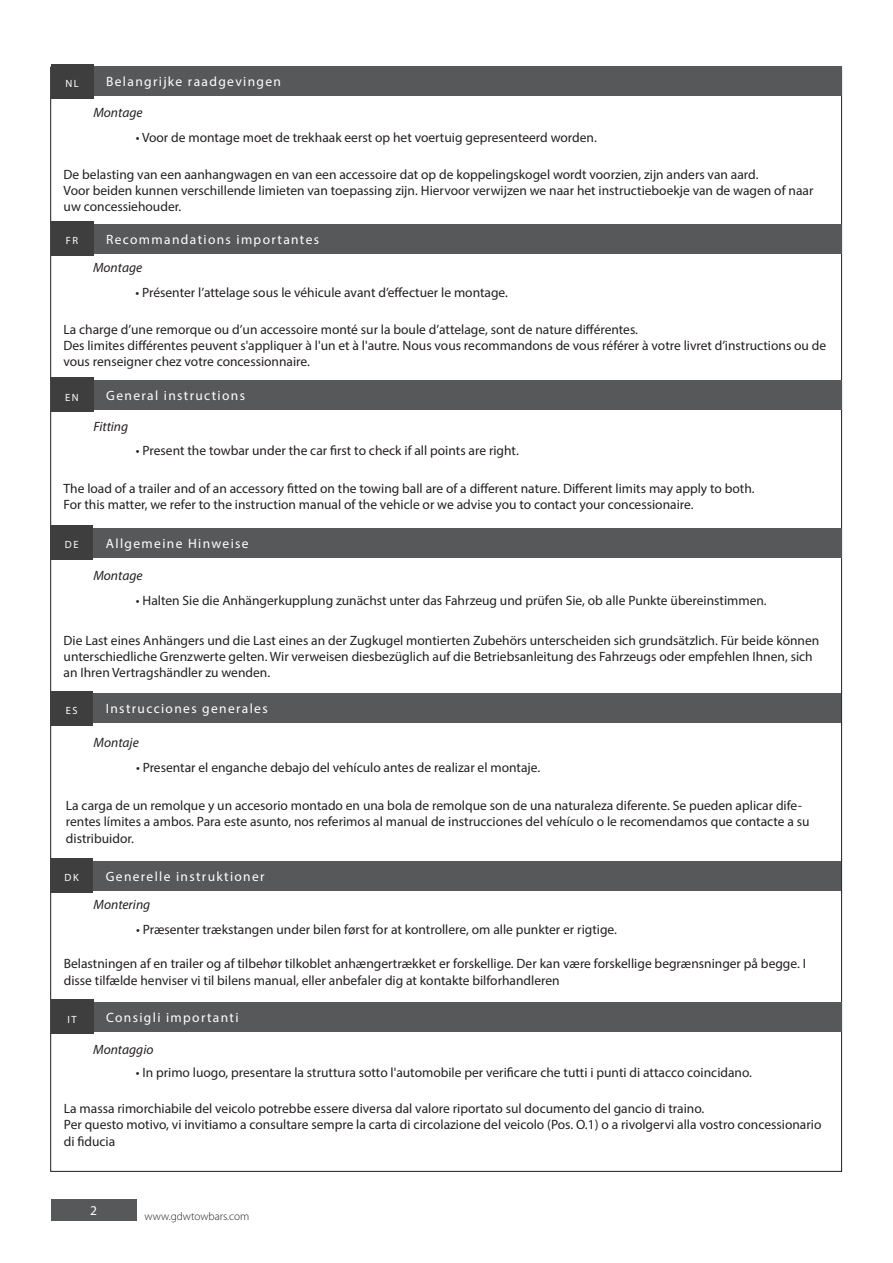
<style>
.page{position:relative;width:893px;height:1263px;background:#fff}
.page>*{position:absolute;margin:0;border:0;box-sizing:border-box;transform-origin:0 0}
.t1{font:13.5px/16.2px "Myriad Pro";color:#231f20}
.Tussentitel_Links{font:13.5px "Myriad Pro";letter-spacing:.1em;color:#fff}
.t2{font:italic 13.5px "Myriad Pro";color:#231f20}
.t3{font:13.5px "Myriad Pro";color:#fff}
.t4{font:300 11.25px "Myriad Pro";color:#231f20}
.Tussentitel_Links-2{font:10.5px "Myriad Pro";letter-spacing:.145em;color:#fff}
</style>
<div class="page">
<div style="left:51px;top:1199px;width:85px;height:21px;background:#57585a"></div>
<div style="left:51px;top:66px;width:791px;height:30px;background:#57585a"></div>
<div style="left:51px;top:528px;width:791px;height:30px;background:#57585a"></div>
<div style="left:51px;top:224px;width:791px;height:30px;background:#57585a"></div>
<div style="left:51px;top:64px;width:42px;height:34px;background:#3e3e3f"></div>
<div style="left:51px;top:222px;width:42px;height:34px;background:#3e3e3f"></div>
<div style="left:50px;top:526px;width:43px;height:34px;background:#3e3e3f"></div>
<div style="left:51px;top:380px;width:791px;height:30px;background:#57585a"></div>
<div style="left:51px;top:378px;width:42px;height:34px;background:#3e3e3f"></div>
<div style="left:50px;top:693px;width:791px;height:30px;background:#57585a"></div>
<div style="left:50px;top:691px;width:43px;height:34px;background:#3e3e3f"></div>
<div style="left:50px;top:861px;width:791px;height:29px;background:#57585a"></div>
<div style="left:50px;top:858px;width:43px;height:34px;background:#3e3e3f"></div>
<div style="left:51px;top:1002px;width:791px;height:30px;background:#57585a"></div>
<div style="left:51px;top:1000px;width:42px;height:34px;background:#3e3e3f"></div>
<p class="Tussentitel_Links-2" style="left:65px;top:77px;width:15px">NL</p>
<p class="Tussentitel_Links" style="left:106px;top:74px;width:176px">Belangrijke raadgevingen</p>
<p class="t2" style="left:93px;top:104px;width:51px">Montage</p>
<p class="t1" style="left:136px;top:129px;width:462px">• Voor de montage moet de trekhaak eerst op het voertuig gepresenteerd worden.</p>
<p class="t1" style="left:64px;top:166px;width:696px">De belasting van een aanhangwagen en van een accessoire dat op de koppelingskogel wordt voorzien, zijn anders van aard.</p>
<p class="t1" style="left:64px;top:182px;width:751px">Voor beiden kunnen verschillende limieten van toepassing zijn. Hiervoor verwijzen we naar het instructieboekje van de wagen of naar uw concessiehouder.</p>
<p class="Tussentitel_Links-2" style="left:66px;top:234px;width:14px">FR</p>
<p class="Tussentitel_Links" style="left:106px;top:231px;width:215px">Recommandations importantes</p>
<p class="t2" style="left:93px;top:259px;width:51px">Montage</p>
<p class="t1" style="left:136px;top:284px;width:374px">• Présenter l’attelage sous le véhicule avant d’effectuer le montage.</p>
<p class="t1" style="left:63px;top:321px;width:576px">La charge d’une remorque ou d’un accessoire monté sur la boule d’attelage, sont de nature différentes.</p>
<p class="t1" style="left:63px;top:337px;width:764px">Des limites différentes peuvent s'appliquer à l'un et à l'autre. Nous vous recommandons de vous référer à votre livret d’instructions ou de vous renseigner chez votre concessionnaire.</p>
<p class="Tussentitel_Links-2" style="left:65px;top:391px;width:15px">EN</p>
<p class="Tussentitel_Links" style="left:106px;top:387px;width:140px">General instructions</p>
<p class="t2" style="left:93px;top:418px;width:36px">Fitting</p>
<p class="t1" style="left:136px;top:442px;width:384px">• Present the towbar under the car first to check if all points are right.</p>
<p class="t1" style="left:64px;top:480px;width:693px">The load of a trailer and of an accessory fitted on the towing ball are of a different nature. Different limits may apply to both.</p>
<p class="t1" style="left:64px;top:496px;width:631px">For this matter, we refer to the instruction manual of the vehicle or we advise you to contact your concessionaire.</p>
<p class="Tussentitel_Links-2" style="left:65px;top:538px;width:15px">DE</p>
<p class="Tussentitel_Links" style="left:106px;top:535px;width:144px">Allgemeine Hinweise</p>
<p class="t2" style="left:93px;top:567px;width:51px">Montage</p>
<p class="t1" style="left:136px;top:592px;width:632px">• Halten Sie die Anhängerkupplung zunächst unter das Fahrzeug und prüfen Sie, ob alle Punkte übereinstimmen.</p>
<p class="t1" style="left:64px;top:632px;width:757px">Die Last eines Anhängers und die Last eines an der Zugkugel montierten Zubehörs unterscheiden sich grundsätzlich. Für beide können</p>
<p class="t1" style="left:64px;top:648px;width:751px">unterschiedliche Grenzwerte gelten. Wir verweisen diesbezüglich auf die Betriebsanleitung des Fahrzeugs oder empfehlen Ihnen, sich</p>
<p class="t1" style="left:64px;top:664px;width:208px">an Ihren Vertragshändler zu wenden.</p>
<p class="Tussentitel_Links-2" style="left:66px;top:704px;width:13px">ES</p>
<p class="Tussentitel_Links" style="left:106px;top:700px;width:163px">Instrucciones generales</p>
<p class="t2" style="left:94px;top:734px;width:47px">Montaje</p>
<p class="t1" style="left:136px;top:759px;width:406px">• Presentar el enganche debajo del vehículo antes de realizar el montaje.</p>
<p class="t1" style="left:66px;top:797px;width:745px">La carga de un remolque y un accesorio montado en una bola de remolque son de una naturaleza diferente. Se pueden aplicar dife&shy;rentes límites a ambos. Para este asunto, nos referimos al manual de instrucciones del vehículo o le recomendamos que contacte a su distribuidor.</p>
<p class="Tussentitel_Links-2" style="left:65px;top:871px;width:16px">DK</p>
<p class="Tussentitel_Links" style="left:106px;top:868px;width:160px">Generelle instruktioner</p>
<p class="t2" style="left:94px;top:896px;width:58px">Montering</p>
<p class="t1" style="left:136px;top:921px;width:482px">• Præsenter trækstangen under bilen først for at kontrollere, om alle punkter er rigtige.</p>
<p class="t1" style="left:64px;top:956px;width:744px">Belastningen af en trailer og af tilbehør tilkoblet anhængertrækket er forskellige. Der kan være forskellige begrænsninger på begge. I disse tilfælde henviser vi til bilens manual, eller anbefaler dig at kontakte bilforhandleren</p>
<p class="Tussentitel_Links-2" style="left:67px;top:1012px;width:11px">IT</p>
<p class="Tussentitel_Links" style="left:106px;top:1009px;width:134px">Consigli importanti</p>
<p class="t2" style="left:93px;top:1041px;width:62px">Montaggio</p>
<p class="t1" style="left:136px;top:1064px;width:618px">• In primo luogo, presentare la struttura sotto l'automobile per verificare che tutti i punti di attacco coincidano.</p>
<p class="t1" style="left:64px;top:1100px;width:642px">La massa rimorchiabile del veicolo potrebbe essere diversa dal valore riportato sul documento del gancio di traino.</p>
<p class="t1" style="left:64px;top:1116px;width:759px">Per questo motivo, vi invitiamo a consultare sempre la carta di circolazione del veicolo (Pos. O.1) o a rivolgervi alla vostro concessionario di fiducia</p>
<p class="t3" style="left:90px;top:1202px;width:8px">2</p>
<p class="t4" style="left:145px;top:1210px;width:106px">www.gdwtowbars.com</p>
</div>
